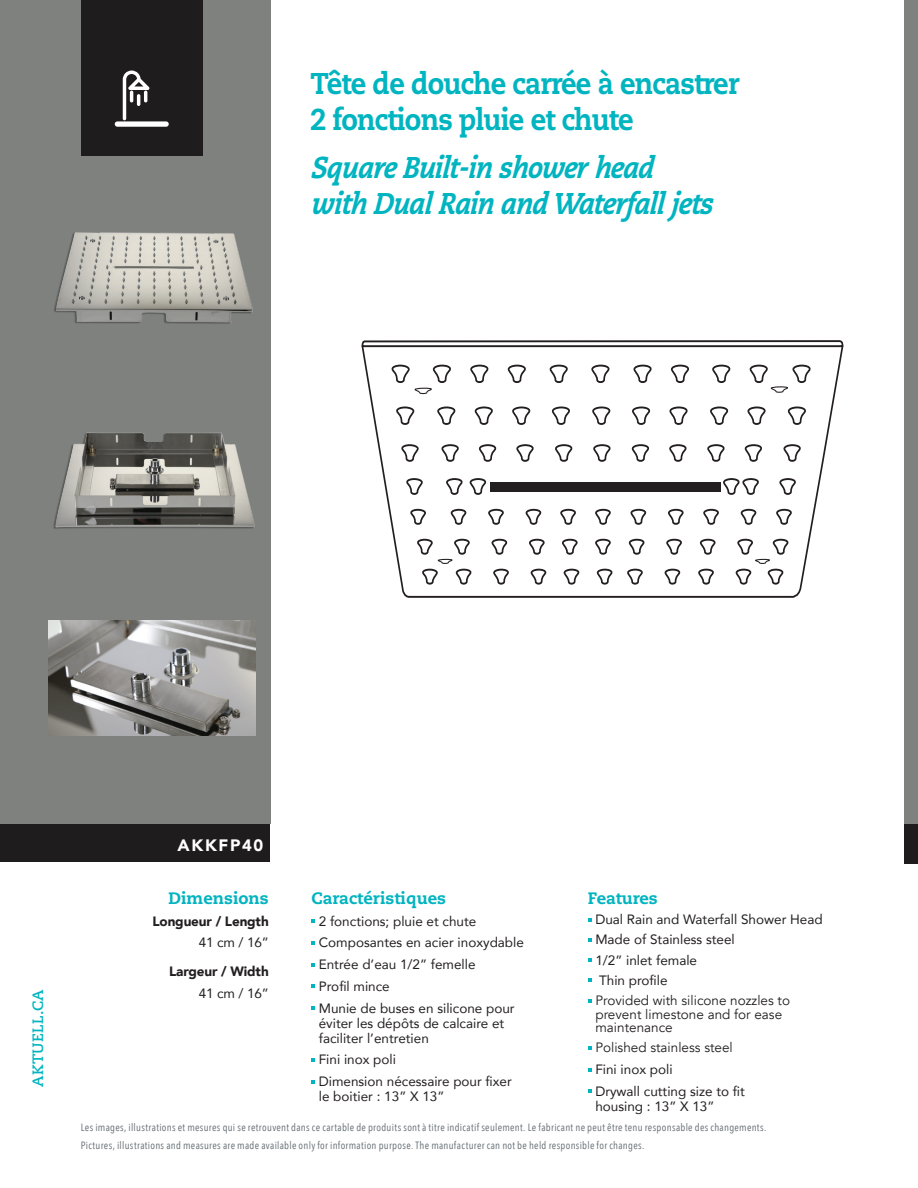
<style>
.page{position:relative;width:918px;height:1188px;background:#fff}
.page>*{position:absolute;margin:0;border:0;box-sizing:border-box;transform-origin:0 0}
.t1{font:italic 800 30px/36px "Caecilia LT Std";color:#00b4c0;scale:.9 1}
.t2{font:800 30px/36px "Caecilia LT Std";letter-spacing:-.03em;color:#00b4c0;scale:.9 1}
.t3{font:800 16.5px "Caecilia LT Std";color:#00b4c0}
.t4{font:900 16.5px "Avenir";letter-spacing:.1em;color:#fff}
.t5{font:700 15px "Caecilia LT Std";letter-spacing:.015em;color:#00b4c0}
.t6{font:13.5px/15px "Avenir";color:#231f20}
.t7{font:13.5px/13.5px "Avenir";color:#231f20}
.t8{font:900 13.5px "Avenir";letter-spacing:-.01em;color:#231f20}
.t9{font:10.5px "Avenir Next Condensed";letter-spacing:.03em;color:#5f696f}
</style>
<div class="page">
<svg style="left:361px;top:340px;width:483px;height:4px"></svg>
<svg style="left:361px;top:344px;width:483px;height:254px"></svg>
<svg style="left:391px;top:364px;width:69px;height:99px"></svg>
<svg style="left:744px;top:364px;width:67px;height:99px"></svg>
<svg style="left:735px;top:538px;width:54px;height:47px"></svg>
<svg style="left:416px;top:538px;width:56px;height:47px"></svg>
<svg style="left:311px;top:919px;width:4px;height:4px"></svg>
<svg style="left:311px;top:941px;width:4px;height:4px"></svg>
<svg style="left:311px;top:963px;width:4px;height:4px"></svg>
<svg style="left:311px;top:985px;width:4px;height:3px"></svg>
<svg style="left:311px;top:1006px;width:4px;height:4px"></svg>
<svg style="left:311px;top:1058px;width:4px;height:4px"></svg>
<svg style="left:311px;top:1080px;width:4px;height:4px"></svg>
<svg style="left:588px;top:918px;width:4px;height:4px"></svg>
<svg style="left:588px;top:938px;width:4px;height:4px"></svg>
<svg style="left:588px;top:958px;width:4px;height:4px"></svg>
<svg style="left:588px;top:979px;width:4px;height:3px"></svg>
<svg style="left:588px;top:999px;width:4px;height:4px"></svg>
<svg style="left:588px;top:1046px;width:4px;height:4px"></svg>
<svg style="left:588px;top:1068px;width:4px;height:4px"></svg>
<svg style="left:588px;top:1090px;width:4px;height:3px"></svg>
<div style="left:0;top:823px;width:270px;height:39px;background:#1e1c1c"></div>
<div style="left:0;top:0;width:270px;height:823px;background:#7f817f"></div>
<img style="left:53px;top:432px;width:202px;height:97px">
<img style="left:54px;top:232px;width:199px;height:92px">
<img style="left:48px;top:621px;width:208px;height:114px">
<div style="left:905px;top:823px;width:13px;height:41px;background:#1e1c1c"></div>
<div style="left:905px;top:0;width:13px;height:823px;background:#7f817f"></div>
<div style="left:81px;top:0;width:121px;height:155px;background:#1e1c1c"></div>
<svg style="left:123px;top:71px;width:26px;height:49px"></svg>
<div style="left:115px;top:121px;width:54px;height:6px;background:#fff;border-radius:3px"></div>
<p class="t2" style="left:310px;top:65px;width:478px">Tête de douche carrée à encastrer<br>2 fonctions pluie et chute</p>
<p class="t1" style="left:310px;top:150px;width:456px">SquareBuilt-in showerhead with DualRain and Waterfalljets</p>
<p class="t5" style="left:29px;top:1087px;width:99px;rotate:-90deg">AKTUELL.CA</p>
<p class="t4" style="left:178px;top:831px;width:87px">AKKFP40</p>
<p class="t3" style="left:169px;top:888px;width:102px">Dimensions</p>
<p class="t8" style="left:152px;top:909px;width:118px">Longueur / Length</p>
<p class="t6" style="left:199px;top:935px;width:71px">41 cm / 16”</p>
<p class="t8" style="left:169px;top:960px;width:101px">Largeur / Width</p>
<p class="t6" style="left:199px;top:985px;width:71px">41 cm / 16”</p>
<p class="t3" style="left:311px;top:888px;width:136px">Caractéristiques</p>
<p class="t6" style="left:319px;top:913px;width:159px">2 fonctions; pluie et chute</p>
<p class="t6" style="left:319px;top:935px;width:207px">Composantes en acier inoxydable</p>
<p class="t6" style="left:319px;top:957px;width:158px">Entrée d’eau 1/2” femelle</p>
<p class="t6" style="left:319px;top:978px;width:73px">Profil mince</p>
<p class="t6" style="left:319px;top:1000px;width:197px">Munie de buses en silicone pour éviter les dépôts de calcaire et faciliter l’entretien</p>
<p class="t6" style="left:319px;top:1052px;width:79px">Fini inox poli</p>
<p class="t6" style="left:319px;top:1074px;width:195px">Dimension nécessaire pour fixer le boitier : 13” X 13”</p>
<p class="t3" style="left:588px;top:888px;width:71px">Features</p>
<p class="t6" style="left:595px;top:912px;width:229px">Dual Rain and Waterfall Shower Head</p>
<p class="t6" style="left:595px;top:932px;width:141px">Made of Stainless steel</p>
<p class="t6" style="left:595px;top:952px;width:103px">1/2” inlet female</p>
<p class="t6" style="left:599px;top:972px;width:70px">Thin profile</p>
<p class="t7" style="left:595px;top:994px;width:196px">Provided with silicone nozzles to prevent limestone and for ease maintenance</p>
<p class="t7" style="left:595px;top:1041px;width:139px">Polished stainless steel</p>
<p class="t6" style="left:595px;top:1062px;width:79px">Fini inox poli</p>
<p class="t6" style="left:595px;top:1083px;width:151px">Drywall cutting size to fit housing : 13” X 13”</p>
<p class="t9" style="left:81px;top:1119px;width:687px">Les images, illustrations et mesures qui se retrouvent dans ce cartable de produits sont à titre indicatif seulement. Le fabricant ne peut être tenu responsable des changements.</p>
<p class="t9" style="left:81px;top:1136px;width:565px">Pictures, illustrations and measures are made available only for information purpose. The manufacturer can not be held responsible for changes.</p>
</div>
